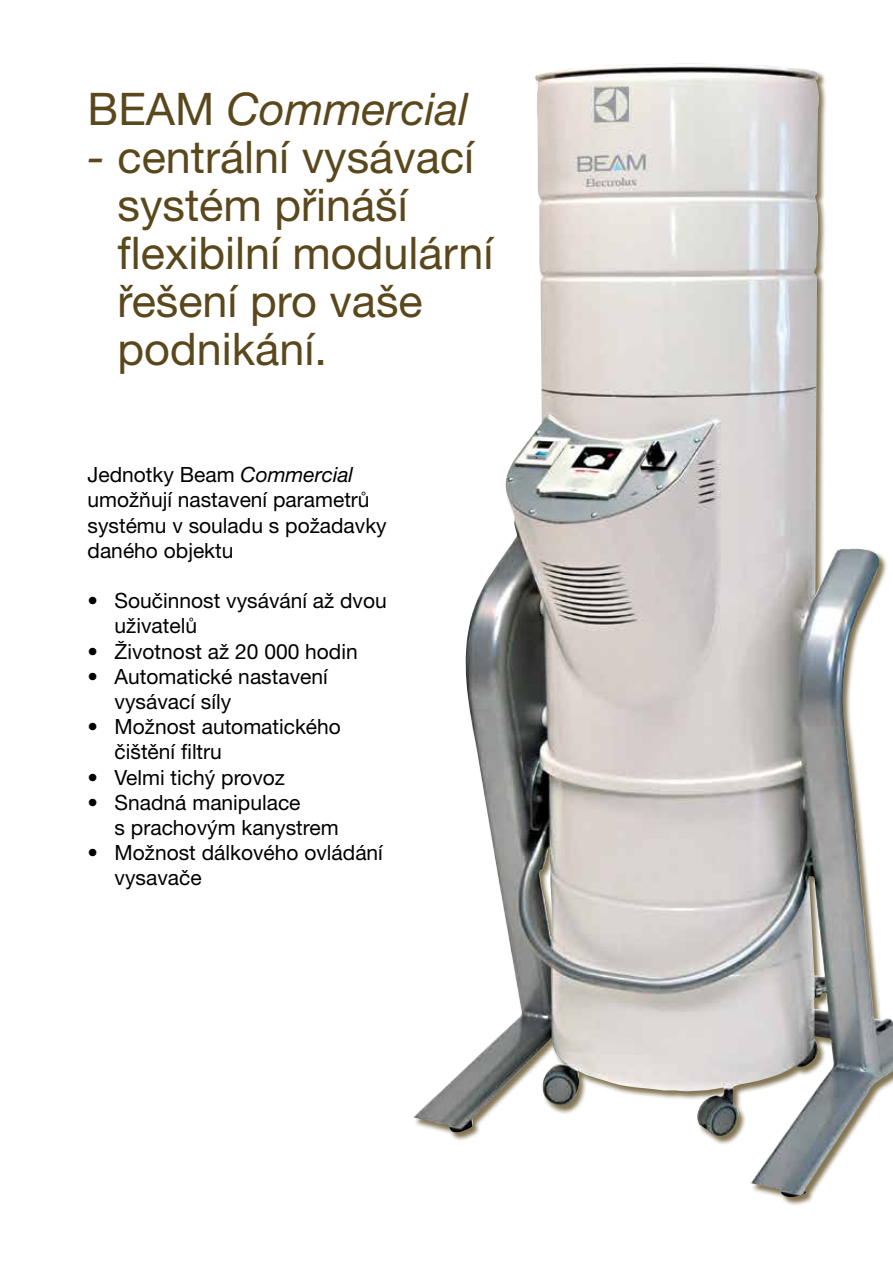
<style>
.page{position:relative;width:893px;height:1263px;background:#fff}
.page>*{position:absolute;margin:0;border:0;box-sizing:border-box;transform-origin:0 0}
.t1{font:45px/48px "Helvetica Neue CE";color:#5a481c}
.t2{font:italic 45px "Helvetica Neue CE";color:#5a481c}
.t3{font:21px/25.2px "Helvetica Neue CE";color:#000}
.s1{font-style:normal}
.s2{font-style:italic}
</style>
<div class="page">
<img style="left:413px;top:63px;width:480px;height:1138px">
<h1 class="t2" style="left:88px;top:83px;width:382px"><span class="s1">BEAM</span> Commercial</h1>
<h1 class="t1" style="left:118px;top:133px;width:377px;text-indent:-30px"><span class="s2">-</span> centrální vysávací systém přináší flexibilní modulární řešení pro vaše podnikání.</h1>
<p class="t3" style="left:88px;top:462px;width:301px">Jednotky Beam <span class="s2">Commercial </span>umožňují nastavení parametrů systému v souladu s požadavky daného objektu</p>
<p class="t3" style="left:115px;top:588px;width:274px;text-indent:-27px">• Součinnost vysávání až dvou uživatelů</p>
<p class="t3" style="left:88px;top:639px;width:272px">• Životnost až 20 000 hodin</p>
<p class="t3" style="left:115px;top:664px;width:215px;text-indent:-27px">• Automatické nastavení vysávací síly</p>
<p class="t3" style="left:115px;top:714px;width:228px;text-indent:-27px">• Možnost automatického čištění filtru</p>
<p class="t3" style="left:88px;top:765px;width:199px">• Velmi tichý provoz</p>
<p class="t3" style="left:115px;top:790px;width:226px;text-indent:-27px">• Snadná manipulace<br>s prachovým kanystrem</p>
<p class="t3" style="left:115px;top:840px;width:270px;text-indent:-27px">• Možnost dálkového ovládání vysavače</p>
</div>
